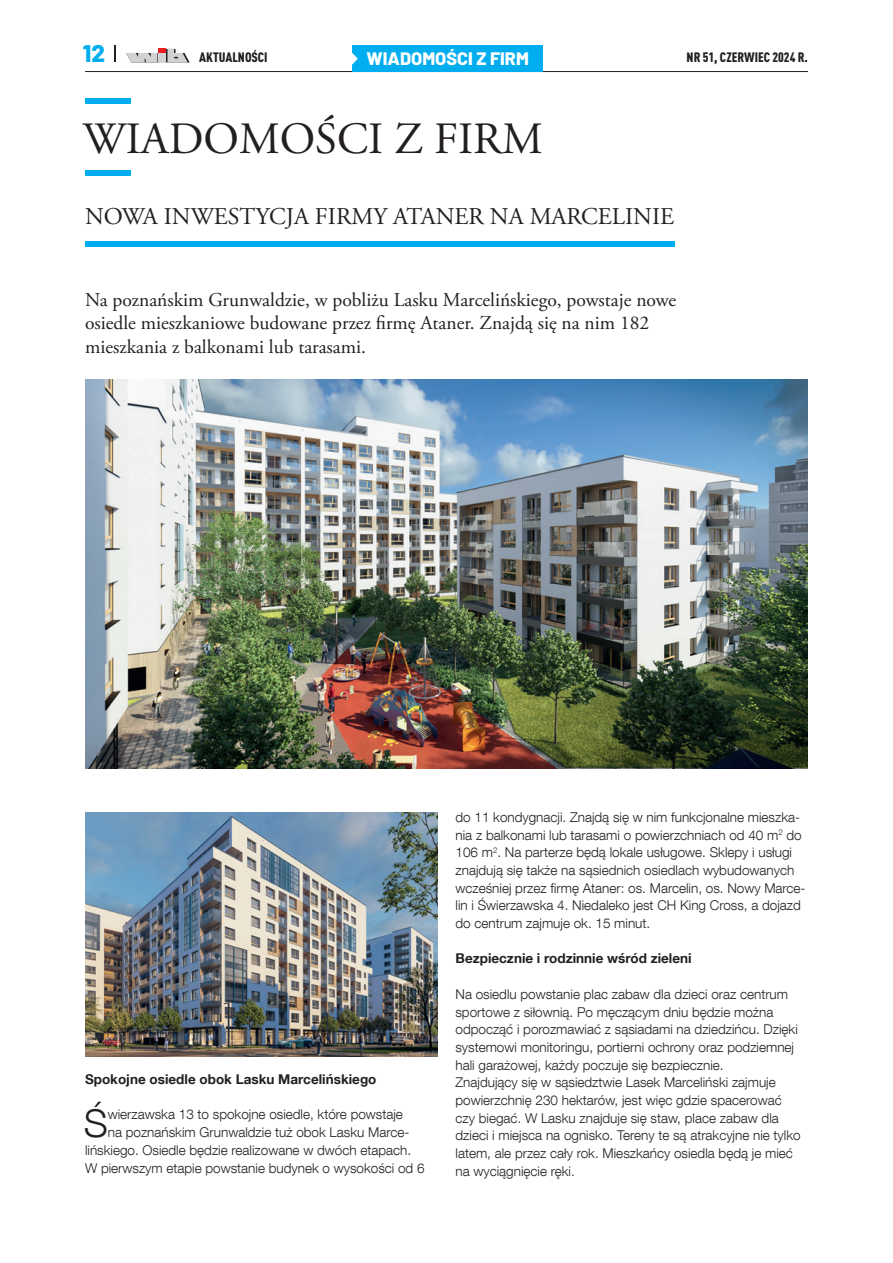
<style>
.page{position:relative;width:893px;height:1263px;background:#fff}
.page>*{position:absolute;margin:0;border:0;box-sizing:border-box;transform-origin:0 0}
.t1{font:44.7px "Adobe Garamond Pro";color:#231f20}
.t2{font:300 38.25px "Helvetica Neue LT Com";color:#231f20}
.t3{font:24px "Adobe Garamond Pro";color:#231f20}
.t4{font:800 24px "Barlow";color:#00aeef}
.t5{font:19.5px/23.4px "Adobe Garamond Pro";color:#231f20}
.t6{font:800 18px "Barlow";color:#fff}
.t7{font:300 13.5px/17.7px "Helvetica Neue LT Com";color:#231f20}
.t8{font:700 13.5px "Helvetica Neue LT Com";color:#231f20}
.t9{font:900 condensed 13.5px "DIN Pro";color:#231f20}
</style>
<div class="page">
<svg style="left:126px;top:49px;width:64px;height:13px"></svg>
<svg style="left:114px;top:45px;width:1px;height:17px"></svg>
<hr style="left:85px;top:71px;width:723px;height:1px;background:#231f20">
<div style="left:352px;top:45px;width:191px;height:27px;background:#00aeef"></div>
<svg style="left:352px;top:52px;width:6px;height:13px"></svg>
<div style="left:85px;top:98px;width:45px;height:6px;background:#00aeef"></div>
<div style="left:85px;top:170px;width:45px;height:6px;background:#00aeef"></div>
<div style="left:85px;top:241px;width:589px;height:6px;background:#00aeef"></div>
<img style="left:85px;top:379px;width:723px;height:389px">
<img style="left:85px;top:812px;width:352px;height:245px">
<h3 class="t4" style="left:83px;top:36px;width:24px">12</h3>
<p class="t9" style="left:199px;top:47px;width:70px">AKTUALNOŚCI</p>
<h3 class="t6" style="left:367px;top:45px;width:164px">WIADOMOŚCI Z FIRM</h3>
<p class="t9" style="left:687px;top:47px;width:123px">NR 51, CZERWIEC 2024 R.</p>
<h1 class="t1" style="left:83px;top:112px;width:461px">WIADOMOŚCI Z FIRM</h1>
<h3 class="t3" style="left:85px;top:202px;width:591px">NOWA INWESTYCJA FIRMY ATANER NA MARCELINIE</h3>
<h3 class="t5" style="left:85px;top:289px;width:593px">Na poznańskim Grunwaldzie, w pobliżu Lasku Marcelińskiego, powstaje nowe osiedle mieszkaniowe budowane przez firmę Ataner. Znajdą się na nim 182 mieszkania z balkonami lub tarasami.</h3>
<p class="t8" style="left:85px;top:1071px;width:293px">Spokojne osiedle obok Lasku Marcelińskiego</p>
<h2 class="t2" style="left:84px;top:1100px;width:26px">Ś</h2>
<p class="t7" style="left:108px;top:1105px;width:297px">wierzawska 13 to spokojne osiedle, które powstaje</p>
<p class="t7" style="left:108px;top:1123px;width:303px">na poznańskim Grunwaldzie tuż obok Lasku Marce-</p>
<p class="t7" style="left:85px;top:1141px;width:328px">lińskiego. Osiedle będzie realizowane w dwóch etapach.</p>
<p class="t7" style="left:85px;top:1159px;width:341px">W pierwszym etapie powstanie budynek o wysokości od 6</p>
<p class="t7" style="left:455px;top:808px;width:352px">do 11 kondygnacji. Znajdą się w nim funkcjonalne mieszka&shy;nia z balkonami lub tarasami o powierzchniach od 40 m<sup>2</sup> do 106 m<sup>2</sup>. Na parterze będą lokale usługowe. Sklepy i usługi znajdują się także na sąsiednich osiedlach wybudowanych wcześniej przez firmę Ataner: os. Marcelin, os. Nowy Marce&shy;lin i Świerzawska 4. Niedaleko jest CH King Cross, a dojazd do centrum zajmuje ok. 15 minut.</p>
<p class="t8" style="left:455px;top:950px;width:238px">Bezpiecznie i rodzinnie wśród zieleni</p>
<p class="t7" style="left:455px;top:985px;width:347px">Na osiedlu powstanie plac zabaw dla dzieci oraz centrum sportowe z siłownią. Po męczącym dniu będzie można odpocząć i porozmawiać z sąsiadami na dziedzińcu. Dzięki systemowi monitoringu, portierni ochrony oraz podziemnej hali garażowej, każdy poczuje się bezpiecznie.<br>Znajdujący się w sąsiedztwie Lasek Marceliński zajmuje powierzchnię 230 hektarów, jest więc gdzie spacerować czy biegać. W Lasku znajduje się staw, place zabaw dla dzieci i miejsca na ognisko. Tereny te są atrakcyjne nie tylko latem, ale przez cały rok. Mieszkańcy osiedla będą je mieć na wyciągnięcie ręki.</p>
</div>
